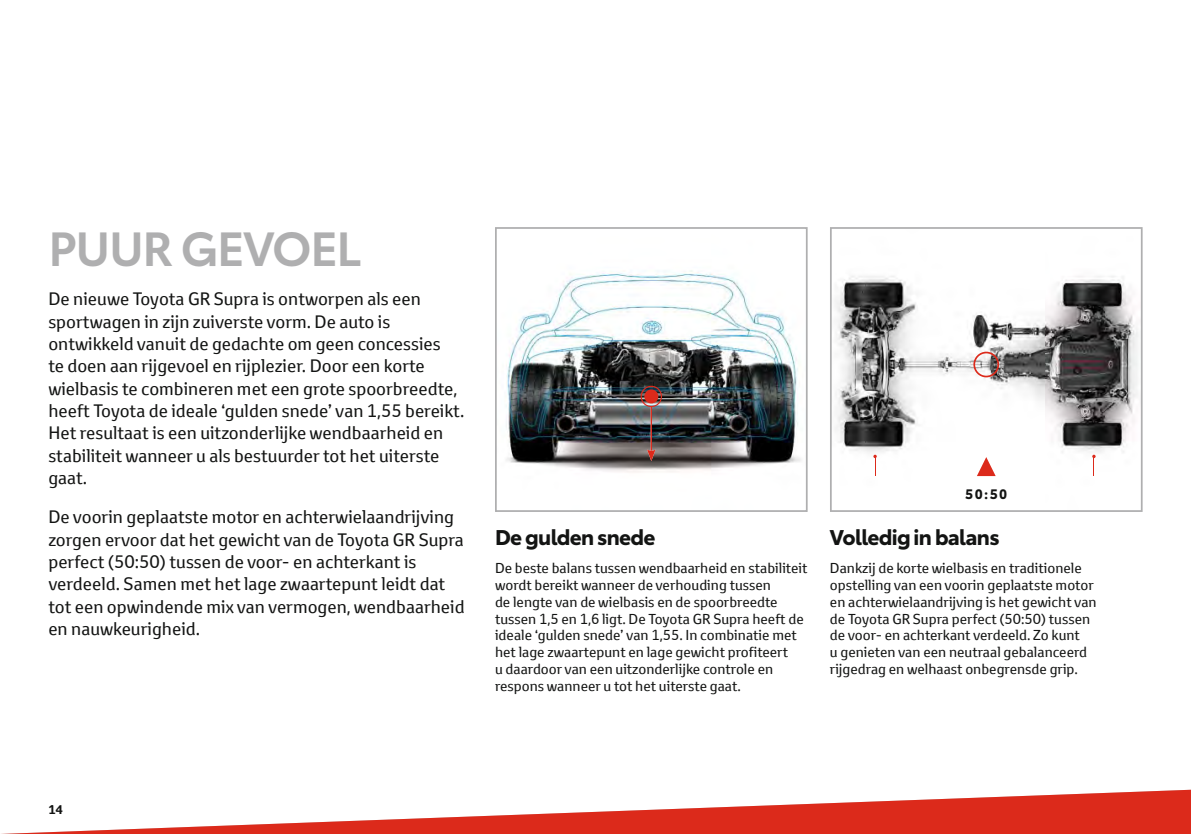
<style>
.page{position:relative;width:1191px;height:834px;background:#fff}
.page>*{position:absolute;margin:0;border:0;box-sizing:border-box;transform-origin:0 0}
.t1{font:600 47.25px "Toyota Type";letter-spacing:-.03em;color:#afafb0}
.t2{font:700 21px "Toyota Type";letter-spacing:-.03em;color:#131413}
.t3{font:17.5px/22.4px "Toyota Text";color:#131413}
.t4{font:14px/16.8px "Toyota Text";color:#131413}
.t5{font:700 13.47px "Toyota Type";color:#131413}
.t6{font:700 12.25px "Toyota Text";color:#131413}
</style>
<div class="page">
<img style="left:495px;top:227px;width:312px;height:285px">
<svg style="left:830px;top:227px;width:312px;height:285px"></svg>
<svg style="left:1092px;top:454px;width:3px;height:21px"></svg>
<svg style="left:873px;top:454px;width:3px;height:21px"></svg>
<svg style="left:973px;top:351px;width:26px;height:26px"></svg>
<svg style="left:976px;top:457px;width:19px;height:19px"></svg>
<img style="left:650px;top:407px;width:2px;height:42px">
<svg style="left:640px;top:385px;width:22px;height:22px"></svg>
<div style="left:644px;top:389px;width:14px;height:14px;background:#dc2a1b;border-radius:50%"></div>
<svg style="left:28px;top:789px;width:1163px;height:44px"></svg>
<h1 class="t1" style="left:48px;top:232px;width:315px">PUUR GEVOEL</h1>
<p class="t3" style="left:48px;top:287px;width:417px">De nieuwe Toyota GR Supra is ontworpen als een sportwagen in zijn zuiverste vorm. De auto is ontwikkeld vanuit de gedachte om geen concessies<br>te doen aan rijgevoel en rijplezier. Door een korte wielbasis te combineren met een grote spoorbreedte, heeft Toyota de ideale ‘gulden snede’ van 1,55 bereikt.<br>Het resultaat is een uitzonderlijke wendbaarheid en stabiliteit wanneer u als bestuurder tot het uiterste gaat.</p>
<p class="t3" style="left:48px;top:505px;width:418px">De voorin geplaatste motor en achterwielaandrijving zorgen ervoor dat het gewicht van de Toyota GR Supra perfect (50:50) tussen de voor- en achterkant is verdeeld. Samen met het lage zwaartepunt leidt dat tot een opwindende mix van vermogen, wendbaarheid en nauwkeurigheid.</p>
<p class="t2" style="left:495px;top:529px;width:162px">De gulden snede</p>
<p class="t4" style="left:495px;top:559px;width:314px">De beste balans tussen wendbaarheid en stabiliteit wordt bereikt wanneer de verhouding tussen<br>de lengte van de wielbasis en de spoorbreedte tussen 1,5 en 1,6 ligt. De Toyota GR Supra heeft de ideale ‘gulden snede’ van 1,55. In combinatie met het lage zwaartepunt en lage gewicht profiteert<br>u daardoor van een uitzonderlijke controle en respons wanneer u tot het uiterste gaat.</p>
<p class="t5" style="left:965px;top:488px;width:43px">50:50</p>
<p class="t2" style="left:830px;top:529px;width:171px">Volledig in balans</p>
<p class="t4" style="left:830px;top:559px;width:268px">Dankzij de korte wielbasis en traditionele opstelling van een voorin geplaatste motor en achterwielaandrijving is het gewicht van de Toyota GR Supra perfect (50:50) tussen de voor- en achterkant verdeeld. Zo kunt<br>u genieten van een neutraal gebalanceerd rijgedrag en welhaast onbegrensde grip.</p>
<p class="t6" style="left:48px;top:800px;width:16px">14</p>
</div>
